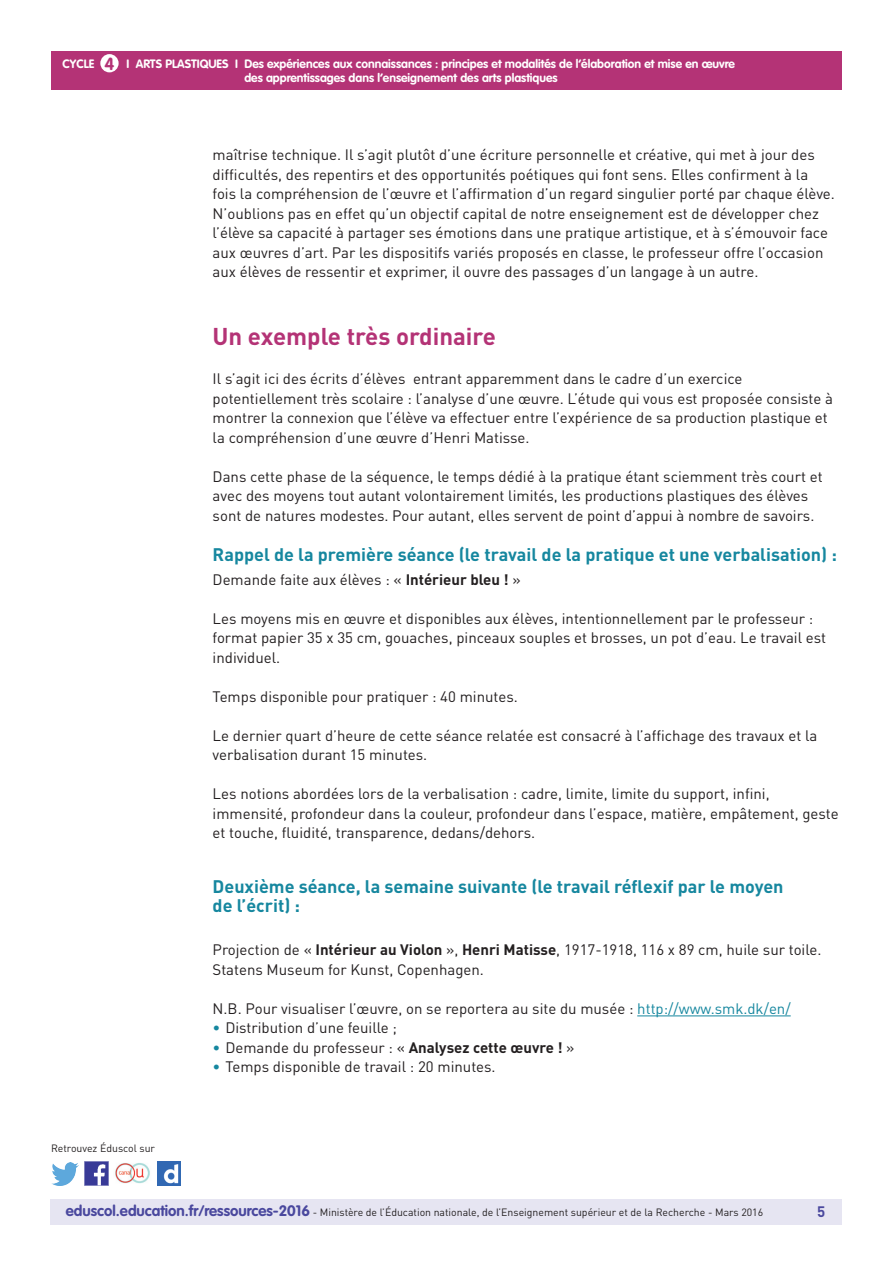
<style>
.page{position:relative;width:893px;height:1263px;background:#fff}
.page>*{position:absolute;margin:0;border:0;box-sizing:border-box;transform-origin:0 0}
.t1{font:700 24px "DIN Pro";color:#b43376}
.t2{font:700 18px/19.5px "DIN Pro";color:#16879f}
.t3{font:700 17.25px "VAG Rounded Std";color:#b43376}
.t4{font:15px/19.5px "DIN Pro";color:#231f20}
.t5{font:700 15px "DIN Pro";color:#4a489e}
.t6{font:700 12px/14.4px "VAG Rounded Std";color:#fff}
.t7{font:10.5px "DIN Pro";color:#231f20}
.s1{font-weight:700}
.s2{color:#16879f}
.s3{font-family:"VAG Rounded Std";font-weight:700;font-size:15px;color:#4a489e}
</style>
<div class="page">
<div style="left:50px;top:1199px;width:791px;height:26px;background:#e6e5f2"></div>
<img style="left:85px;top:1162px;width:23px;height:23px">
<img style="left:51px;top:1163px;width:28px;height:22px">
<img style="left:158px;top:1162px;width:22px;height:23px">
<img style="left:115px;top:1163px;width:35px;height:21px">
<div style="left:51px;top:51px;width:791px;height:39px;background:#b43376"></div>
<div style="left:100px;top:54px;width:19px;height:18px;background:#fff;border-radius:50%"></div>
<hr style="left:637px;top:1015px;width:154px;height:1px;background:#16879f">
<p class="t3" style="left:105px;top:53px;width:11px">4</p>
<p class="t6" style="left:63px;top:57px;width:28px">CYCLE</p>
<p class="t6" style="left:244px;top:57px;width:491px;text-indent:-118px">I Arts plastiques I Des expériences aux connaissances : principes et modalités de l’élaboration et mise en œuvre des apprentissages dans l’enseignement des arts plastiques</p>
<p class="t4" style="left:213px;top:145px;width:624px">maîtrise technique. Il s’agit plutôt d’une écriture personnelle et créative, qui met à jour des difficultés, des repentirs et des opportunités poétiques qui font sens. Elles confirment à la fois la compréhension de l’œuvre et l’affirmation d’un regard singulier porté par chaque élève.<br>N’oublions pas en effet qu’un objectif capital de notre enseignement est de développer chez l’élève sa capacité à partager ses émotions dans une pratique artistique, et à s’émouvoir face aux œuvres d’art. Par les dispositifs variés proposés en classe, le professeur offre l’occasion aux élèves de ressentir et exprimer, il ouvre des passages d’un langage à un autre.</p>
<p class="t7" style="left:51px;top:1141px;width:106px">Retrouvez Éduscol sur</p>
<h1 class="t1" style="left:213px;top:321px;width:285px">Un exemple très ordinaire</h1>
<p class="t4" style="left:213px;top:369px;width:622px">Il s’agit ici des écrits d’élèves entrant apparemment dans le cadre d’un exercice potentiellement très scolaire : l’analyse d’une œuvre. L’étude qui vous est proposée consiste à montrer la connexion que l’élève va effectuer entre l’expérience de sa production plastique et la compréhension d’une œuvre d’Henri Matisse.</p>
<p class="t4" style="left:213px;top:466px;width:612px">Dans cette phase de la séquence, le temps dédié à la pratique étant sciemment très court et avec des moyens tout autant volontairement limités, les productions plastiques des élèves sont de natures modestes. Pour autant, elles servent de point d’appui à nombre de savoirs.</p>
<p class="t2" style="left:213px;top:544px;width:626px">Rappel de la première séance (le travail de la pratique et une verbalisation) :</p>
<p class="t4" style="left:213px;top:569px;width:310px">Demande faite aux élèves : « <span class="s1">Intérieur bleu !</span> »</p>
<p class="t4" style="left:213px;top:608px;width:615px">Les moyens mis en œuvre et disponibles aux élèves, intentionnellement par le professeur : format papier 35 x 35 cm, gouaches, pinceaux souples et brosses, un pot d’eau. Le travail est individuel.</p>
<p class="t4" style="left:213px;top:686px;width:307px">Temps disponible pour pratiquer : 40 minutes.</p>
<p class="t4" style="left:213px;top:725px;width:606px">Le dernier quart d’heure de cette séance relatée est consacré à l’affichage des travaux et la verbalisation durant 15 minutes.</p>
<p class="t4" style="left:213px;top:784px;width:627px">Les notions abordées lors de la verbalisation : cadre, limite, limite du support, infini, immensité, profondeur dans la couleur, profondeur dans l’espace, matière, empâtement, geste et touche, fluidité, transparence, dedans/dehors.</p>
<p class="t2" style="left:213px;top:876px;width:572px">Deuxième séance, la semaine suivante (le travail réflexif par le moyen de l’écrit) :</p>
<p class="t4" style="left:213px;top:940px;width:610px">Projection de « <span class="s1">Intérieur au Violon</span> », <span class="s1">Henri Matisse</span>, 1917-1918, 116 x 89 cm, huile sur toile.<br>Statens Museum for Kunst, Copenhagen.</p>
<p class="t4" style="left:213px;top:998px;width:580px">N.B. Pour visualiser l’œuvre, on se reportera au site du musée : <span class="s2">http://www.smk.dk/en/</span></p>
<p class="t4" style="left:213px;top:1018px;width:186px"><span class="s2">•</span> Distribution d’une feuille ;</p>
<p class="t4" style="left:213px;top:1037px;width:363px"><span class="s2">•</span> Demande du professeur : « <span class="s1">Analysez cette œuvre !</span> »</p>
<p class="t4" style="left:213px;top:1057px;width:285px"><span class="s2">•</span> Temps disponible de travail : 20 minutes.</p>
<p class="t7" style="left:66px;top:1205px;width:699px"><span class="s3">eduscol.education.fr/ressources-2016</span> - Ministère de l’Éducation nationale, de l’Enseignement supérieur et de la Recherche - Mars 2016</p>
<p class="t5" style="left:817px;top:1201px;width:10px">5</p>
</div>
